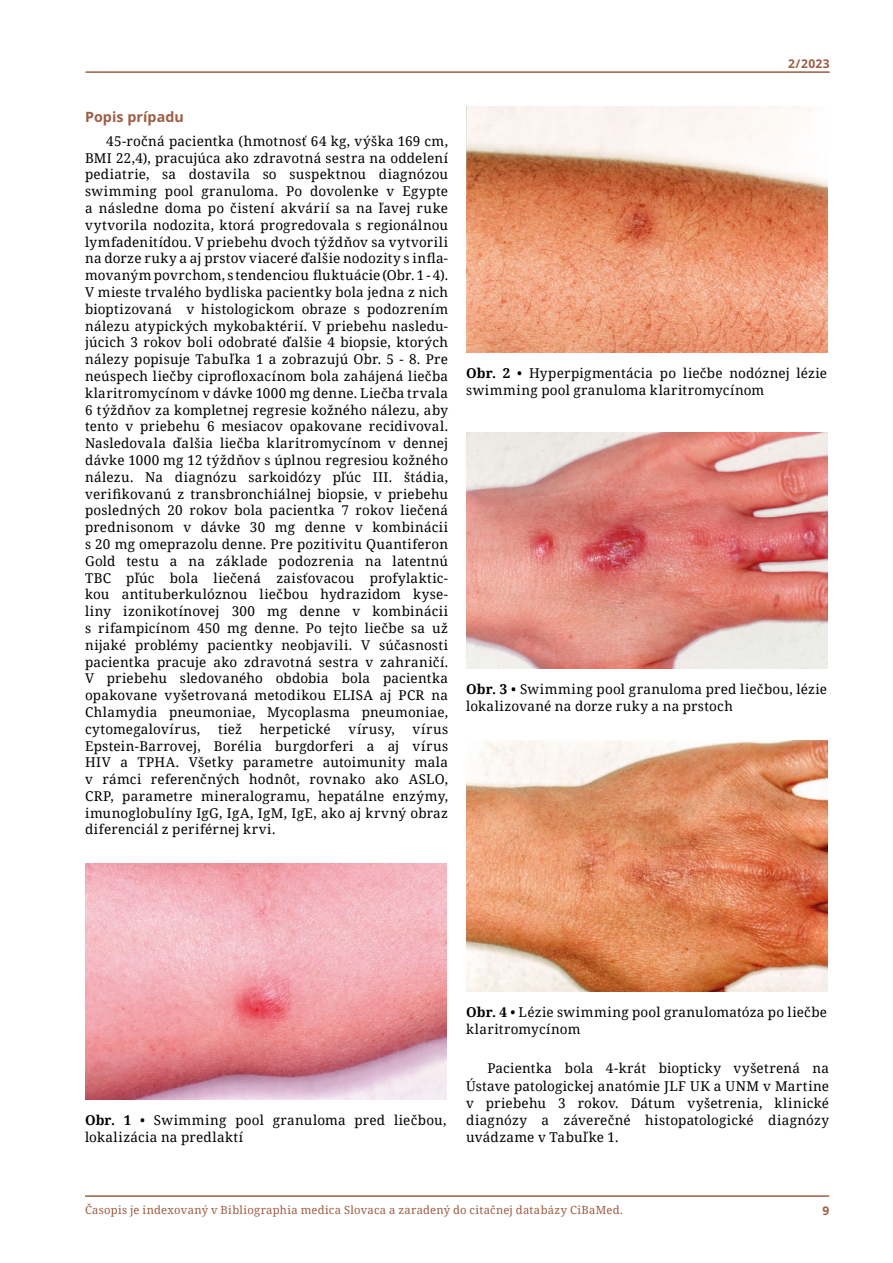
<style>
.page{position:relative;width:893px;height:1263px;background:#fff}
.page>*{position:absolute;margin:0;border:0;box-sizing:border-box;transform-origin:0 0}
.t1{font:700 14.25px "Noto Sans";letter-spacing:.005em;color:#9c5d43}
.t2{font:13.5px/16.8px "Noto Serif";letter-spacing:.02em;color:#000}
.t3{font:700 12px "Noto Sans";color:#9c5d43}
.t4{font:11.25px "Noto Serif";letter-spacing:.025em;color:#9c5d43}
.s1{font-weight:700}
</style>
<div class="page">
<hr style="left:86px;top:71px;width:744px;height:2px;background:#9c5d43">
<hr style="left:85px;top:1195px;width:744px;height:2px;background:#9c5d43">
<img style="left:85px;top:863px;width:362px;height:237px">
<img style="left:466px;top:106px;width:362px;height:247px">
<img style="left:466px;top:741px;width:362px;height:251px">
<img style="left:466px;top:433px;width:362px;height:236px">
<p class="t1" style="left:85px;top:108px;width:100px">Popis prípadu</p>
<p class="t2" style="left:85px;top:132px;width:365px;text-align:justify;text-indent:21px">45-ročná pacientka (hmotnosť 64 kg, výška 169 cm, BMI 22,4), pracujúca ako zdravotná sestra na oddelení pediatrie, sa dostavila so suspektnou diagnózou swimming pool granuloma. Po dovolenke v Egypte a následne doma po čistení akvárií sa na ľavej ruke vytvorila nodozita, ktorá progredovala s regionálnou lymfadenitídou. V priebehu dvoch týždňov sa vytvorili na dorze ruky a aj prstov viaceré ďalšie nodozity s infla&shy;movaným povrchom, s tendenciou fluktuácie (Obr. 1 - 4).<br>V mieste trvalého bydliska pacientky bola jedna z nich bioptizovaná v histologickom obraze s podozrením nálezu atypických mykobaktérií. V priebehu nasledu&shy;júcich 3 rokov boli odobraté ďalšie 4 biopsie, ktorých nálezy popisuje Tabuľka 1 a zobrazujú Obr. 5 - 8. Pre neúspech liečby ciprofloxacínom bola zahájená liečba klaritromycínom v dávke 1000 mg denne. Liečba trvala 6 týždňov za kompletnej regresie kožného nálezu, aby tento v priebehu 6 mesiacov opakovane recidivoval.<br>Nasledovala ďalšia liečba klaritromycínom v dennej dávke 1000 mg 12 týždňov s úplnou regresiou kožného nálezu. Na diagnózu sarkoidózy pľúc III. štádia, verifikovanú z transbronchiálnej biopsie, v priebehu posledných 20 rokov bola pacientka 7 rokov liečená prednisonom v dávke 30 mg denne v kombinácii s 20 mg omeprazolu denne. Pre pozitivitu Quantiferon Gold testu a na základe podozrenia na latentnú TBC pľúc bola liečená zaisťovacou profylaktic&shy;kou antituberkulóznou liečbou hydrazidom kyse&shy;liny izonikotínovej 300 mg denne v kombinácii s rifampicínom 450 mg denne. Po tejto liečbe sa už nijaké problémy pacientky neobjavili. V súčasnosti pacientka pracuje ako zdravotná sestra v zahraničí.<br>V priebehu sledovaného obdobia bola pacientka opakovane vyšetrovaná metodikou ELISA aj PCR na Chlamydia pneumoniae, Mycoplasma pneumoniae, cytomegalovírus,</p>
<p class="t2" style="left:85px;top:720px;width:365px;text-align:justify;text-indent:328px">vírus Epstein-Barrovej, Borélia burgdorferi a aj vírus HIV a TPHA. Všetky parametre autoimunity mala v rámci referenčných hodnôt, rovnako ako ASLO, CRP, parametre mineralogramu, hepatálne enzýmy, imunoglobulíny IgG, IgA, IgM, IgE, ako aj krvný obraz diferenciál z periférnej krvi.</p>
<p class="t2" style="left:218px;top:720px;width:26px">tiež</p>
<p class="t2" style="left:260px;top:720px;width:73px">herpetické</p>
<p class="t2" style="left:349px;top:720px;width:48px">vírusy,</p>
<p class="t3" style="left:788px;top:57px;width:43px">2/2023</p>
<p class="t2" style="left:466px;top:364px;width:363px;line-height:17.2px"><span class="s1">Obr. 2</span> • Hyperpigmentácia po liečbe nodóznej lézie swimming pool granuloma klaritromycínom</p>
<p class="t2" style="left:466px;top:680px;width:363px;line-height:17.2px"><span class="s1">Obr. 3</span> • Swimming pool granuloma pred liečbou, lézie lokalizované na dorze ruky a na prstoch</p>
<p class="t2" style="left:85px;top:1111px;width:363px;line-height:17.2px"><span class="s1">Obr. 1</span> • Swimming pool granuloma pred liečbou, lokalizácia na predlaktí</p>
<p class="t2" style="left:466px;top:1003px;width:363px;line-height:17.2px"><span class="s1">Obr. 4</span> • Lézie swimming pool granulomatóza po liečbe klaritromycínom</p>
<p class="t2" style="left:466px;top:1059px;width:365px;line-height:17.2px;text-align:justify;text-indent:21px">Pacientka bola 4-krát biopticky vyšetrená na Ústave patologickej anatómie JLF UK a UNM v Martine v priebehu 3 rokov. Dátum vyšetrenia, klinické diagnózy a záverečné histopatologické diagnózy uvádzame v Tabuľke 1.</p>
<p class="t4" style="left:85px;top:1202px;width:539px">Časopis je indexovaný v Bibliographia medica Slovaca a zaradený do citačnej databázy CiBaMed.</p>
<p class="t3" style="left:822px;top:1203px;width:8px">9</p>
</div>
